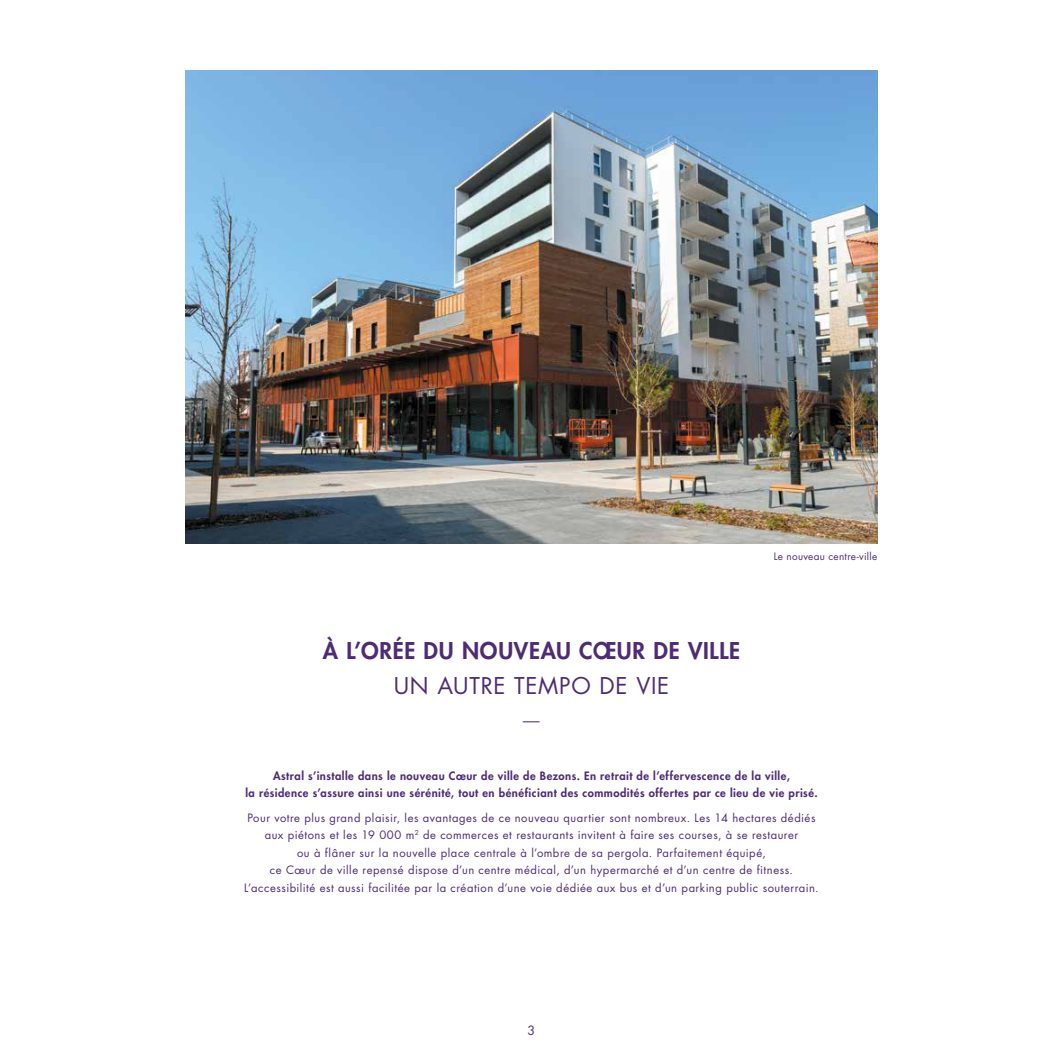
<style>
.page{position:relative;width:1063px;height:1063px;background:#fff}
.page>*{position:absolute;margin:0;border:0;box-sizing:border-box;transform-origin:0 0}
.t1{font:800 22.5px "Futura Std";letter-spacing:.03em;color:#4e2c75}
.t2{font:22.5px "Futura Std";letter-spacing:.03em;color:#4e2c75}
.t3{font:300 22.5px "Futura Std";color:#4e2c75}
.t4{font:12.5px "Futura Std";color:#4e2c75}
.t5{font:11.25px/17.5px "Futura Std";letter-spacing:.045em;color:#4e2c75;text-align:center}
.t6{font:800 11.25px/17.5px "Futura Std";letter-spacing:.045em;color:#4e2c75;text-align:center}
.t7{font:10px "Futura Std";letter-spacing:.03em;color:#4e2c75}
</style>
<div class="page">
<img style="left:186px;top:71px;width:691px;height:472px">
<h1 class="t1" style="left:323px;top:636px;width:419px">À L’ORÉE DU NOUVEAU CŒUR DE VILLE</h1>
<h1 class="t2" style="left:394px;top:671px;width:277px">UN AUTRE TEMPO DE VIE</h1>
<h1 class="t3" style="left:520px;top:707px;width:24px">—</h1>
<p class="t7" style="left:774px;top:550px;width:105px">Le nouveau centre-ville</p>
<p class="t6" style="left:245px;top:767px;width:574px">Astral s’installe dans le nouveau Cœur de ville de Bezons. En retrait de l’effervescence de la ville,<br>la résidence s’assure ainsi une sérénité, tout en bénéficiant des commodités offertes par ce lieu de vie prisé.</p>
<p class="t5" style="left:244px;top:809px;width:576px">Pour votre plus grand plaisir, les avantages de ce nouveau quartier sont nombreux. Les 14 hectares dédiés aux piétons et les 19 000 m<sup>2</sup> de commerces et restaurants invitent à faire ses courses, à se restaurer<br>ou à flâner sur la nouvelle place centrale à l’ombre de sa pergola. Parfaitement équipé,<br>ce Cœur de ville repensé dispose d’un centre médical, d’un hypermarché et d’un centre de fitness.<br>L’accessibilité est aussi facilitée par la création d’une voie dédiée aux bus et d’un parking public souterrain.</p>
<p class="t4" style="left:528px;top:1023px;width:9px">3</p>
</div>
